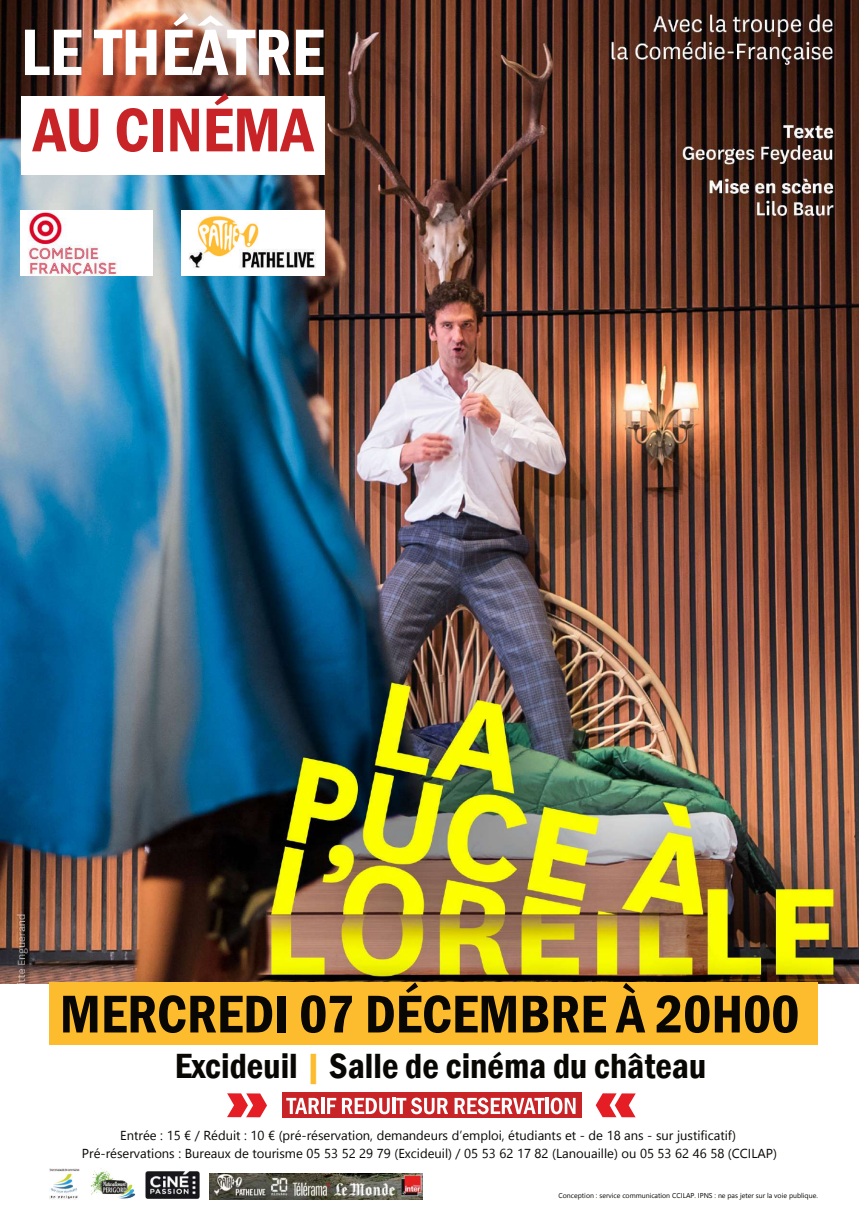
<style>
.page{position:relative;width:859px;height:1208px;background:#fff}
.page>*{position:absolute;margin:0;border:0;box-sizing:border-box;transform-origin:0 0}
.t1{font:600 condensed 68px "Franklin Gothic";color:#fff}
.t2{font:600 condensed 64px "Franklin Gothic";color:#c82326}
.t3{font:600 condensed 55px "Franklin Gothic";color:#080704}
.t4{font:600 condensed 36px "Franklin Gothic";color:#080704}
.t5{font:13px/17.3px "Leelawadee UI";color:#080704;text-align:center}
.t6{font:7px "Leelawadee UI";color:#080704}
.s1{color:#fdbc2e}
</style>
<div class="page">
<img style="left:0;top:0;width:859px;height:984px">
<div style="left:21px;top:96px;width:303px;height:79px;background:#fff"></div>
<img style="left:181px;top:210px;width:143px;height:65px">
<img style="left:21px;top:210px;width:131px;height:65px">
<div style="left:49px;top:982px;width:568px;height:62px;background:#fdbc2e"></div>
<div style="left:617px;top:982px;width:201px;height:62px;background:#fdbc2e"></div>
<img style="left:90px;top:1168px;width:46px;height:30px">
<img style="left:49px;top:1168px;width:30px;height:31px">
<img style="left:209px;top:1173px;width:214px;height:26px">
<img style="left:146px;top:1171px;width:54px;height:27px">
<div style="left:282px;top:1092px;width:295px;height:25px;background:#c82326"></div>
<hr style="left:577px;top:1092px;width:4px;height:25px;background:#c82326">
<svg style="left:286px;top:1098px;width:33px;height:16px"></svg>
<hr style="left:321px;top:1098px;width:3px;height:16px;background:#fff">
<svg style="left:327px;top:1098px;width:9px;height:16px"></svg>
<svg style="left:342px;top:1098px;width:48px;height:16px"></svg>
<hr style="left:392px;top:1098px;width:3px;height:16px;background:#fff">
<svg style="left:396px;top:1097px;width:52px;height:17px"></svg>
<svg style="left:455px;top:1097px;width:89px;height:17px"></svg>
<hr style="left:545px;top:1098px;width:3px;height:16px;background:#fff">
<svg style="left:551px;top:1097px;width:25px;height:17px"></svg>
<svg style="left:227px;top:1093px;width:40px;height:24px"></svg>
<svg style="left:596px;top:1093px;width:40px;height:24px"></svg>
<h1 class="t1" style="left:21px;top:27px;width:305px">LE THÉÂTRE</h1>
<h2 class="t2" style="left:33px;top:107px;width:282px">AU CINÉMA</h2>
<h3 class="t3" style="left:60px;top:994px;width:741px">MERCREDI 07 DÉCEMBRE À 20H00</h3>
<h3 class="t4" style="left:175px;top:1052px;width:533px">Excideuil <span class="s1">|</span> Salle de cinéma du château</h3>
<p class="t5" style="left:82px;top:1128px;width:697px">Entrée : 15 € / Réduit : 10 € (pré-réservation, demandeurs d’emploi, étudiants et - de 18 ans - sur justificatif)<br>Pré-réservations : Bureaux de tourisme 05 53 52 29 79 (Excideuil) / 05 53 62 17 82 (Lanouaille) ou 05 53 62 46 58 (CCILAP)</p>
<p class="t6" style="left:558px;top:1192px;width:261px">Conception : service communication CCILAP. IPNS : ne pas jeter sur la voie publique.</p>
</div>
